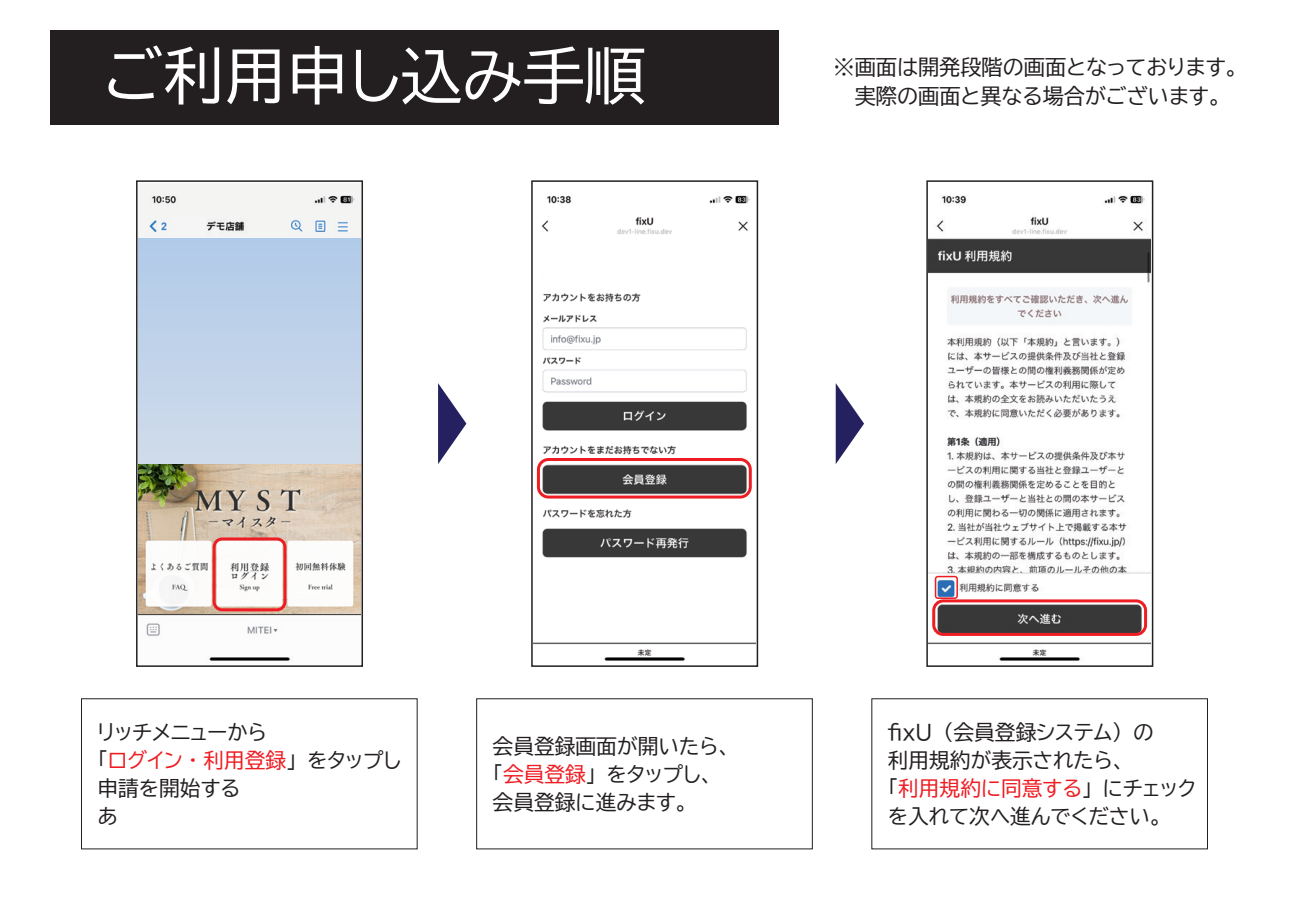
<style>
.page{position:relative;width:1289px;height:919px;background:#fff}
.page>*{position:absolute;margin:0;border:0;box-sizing:border-box;transform-origin:0 0}
.t1{font:61.65px "BIZ UDP Gothic";color:#fff}
.t2{font:21.15px/28.7px "BIZ UDP Gothic";color:#231f20}
.t3{font:20.7px/28px "BIZ UDP Gothic";color:#231f20}
.s1{color:#ee1d23}
</style>
<div class="page">
<div style="left:50px;top:30px;width:729px;height:94px;background:#231f20"></div>
<div style="left:81px;top:698px;width:336px;height:151px;border:1px solid #231f20"></div>
<div style="left:476px;top:698px;width:336px;height:151px;border:1px solid #231f20"></div>
<div style="left:871px;top:698px;width:336px;height:151px;border:1px solid #231f20"></div>
<img style="left:139px;top:183px;width:221px;height:478px">
<div style="left:138px;top:238px;width:222px;height:229px;background:linear-gradient(to bottom,#b1cae9,#d0dbea)"></div>
<div style="left:171px;top:217px;width:34px;height:18px;background:#f4f5f4"></div>
<img style="left:534px;top:195px;width:221px;height:466px">
<img style="left:929px;top:195px;width:221px;height:466px">
<div style="left:543px;top:258px;width:34px;height:19px;background:#fff"></div>
<div style="left:537px;top:458px;width:214px;height:40px;border:3px solid #ee1d23;border-radius:10px"></div>
<div style="left:932px;top:599px;width:215px;height:37px;border:3px solid #ee1d23;border-radius:10px"></div>
<div style="left:934px;top:575px;width:23px;height:24px;border:2px solid #ee1d23;border-radius:2px"></div>
<img style="left:139px;top:464px;width:221px;height:150px">
<div style="left:213px;top:537px;width:73px;height:74px;border:3px solid #ee1d23;border-radius:8px"></div>
<svg style="left:438px;top:383px;width:28px;height:81px"></svg>
<svg style="left:835px;top:383px;width:29px;height:81px"></svg>
<div style="left:136px;top:180px;width:227px;height:486px;border:2px solid #231f20"></div>
<div style="left:531px;top:180px;width:227px;height:486px;border:2px solid #231f20"></div>
<div style="left:926px;top:180px;width:227px;height:486px;border:2px solid #231f20"></div>
<h1 class="t1" style="left:103px;top:44px;width:544px">ご利用申し込み手順</h1>
<p class="t2" style="left:833px;top:53px;width:406px">※画面は開発段階の画面となっております。　 実際の画面と異なる場合がございます。</p>
<p class="t3" style="left:97px;top:717px;width:305px">リッチメニューから<br>「<span class="s1">ログイン・利用登録</span>」をタップし申請を開始する<br>あ</p>
<p class="t3" style="left:492px;top:731px;width:240px">会員登録画面が開いたら、「<span class="s1">会員登録</span>」をタップし、会員登録に進みます。</p>
<p class="t3" style="left:887px;top:717px;width:309px">fixU （会員登録システム）の<br>利用規約が表示されたら、<br>「<span class="s1">利用規約に同意する</span>」にチェックを入れて次へ進んでください。</p>
</div>
